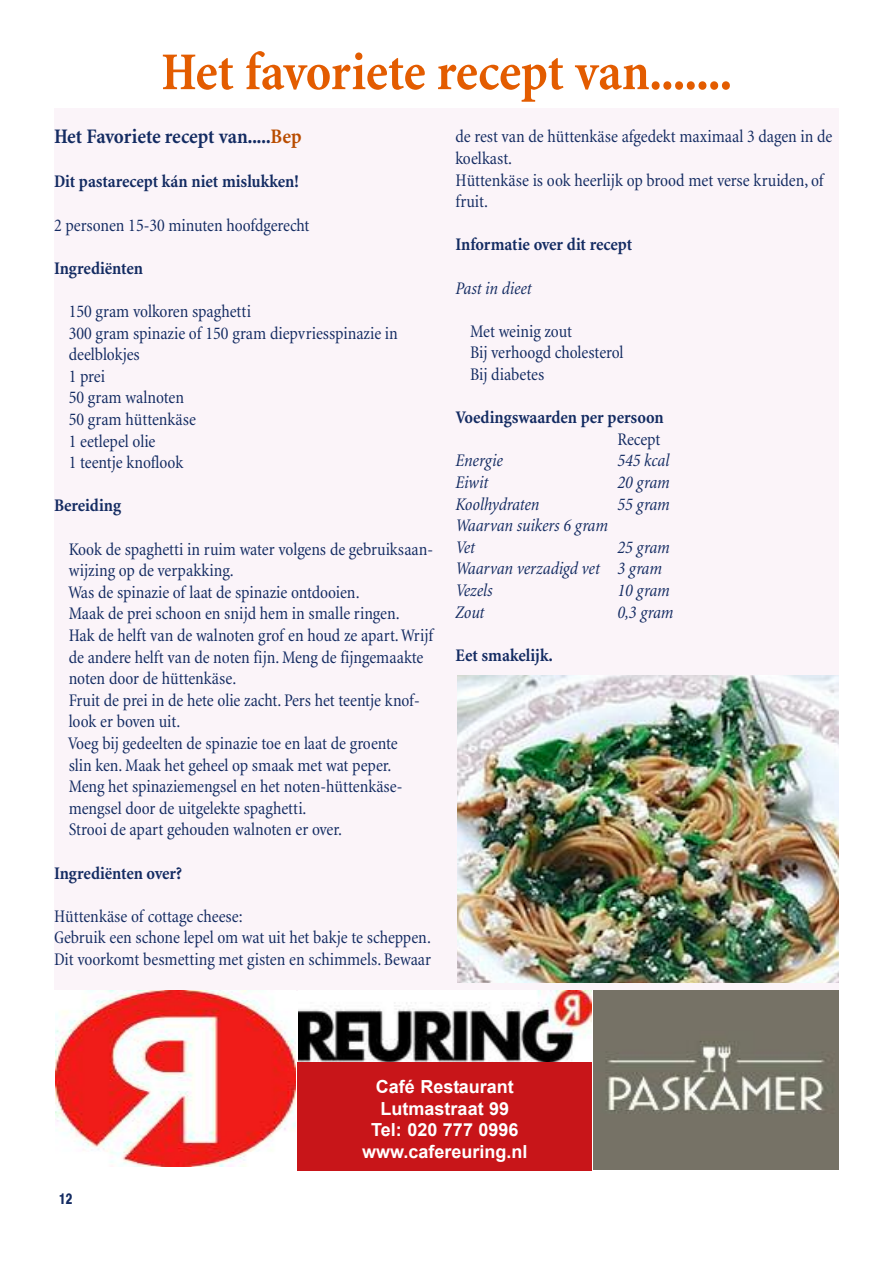
<style>
.page{position:relative;width:893px;height:1263px;background:#fff}
.page>*{position:absolute;margin:0;border:0;box-sizing:border-box;transform-origin:0 0}
.t1{font:700 condensed 54px "Minion";letter-spacing:-.005em;color:#e35c00}
.t2{font:700 condensed 21px "Minion";letter-spacing:-.005em;color:#132b62}
.t3{font:condensed 18px/21.6px "Minion";letter-spacing:-.005em;color:#132b62}
.t4{font:700 condensed 18px "Minion";letter-spacing:-.005em;color:#132b62}
.t5{font:italic condensed 18px/21.6px "Minion";letter-spacing:-.01em;color:#132b62}
.t6{font:700 18px/21.6px "Arial";color:#fff;text-align:center}
.t7{font:700 15px "Xerox Sans Serif Narrow FC";color:#132b62}
.s1{color:#b94c00}
</style>
<div class="page">
<div style="left:54px;top:108px;width:785px;height:882px;background:#fbf4f9"></div>
<img style="left:56px;top:990px;width:240px;height:177px">
<img style="left:593px;top:990px;width:246px;height:179px">
<img style="left:457px;top:675px;width:382px;height:307px">
<img style="left:299px;top:990px;width:292px;height:72px">
<div style="left:298px;top:1062px;width:294px;height:108px;background:#c81519"></div>
<h1 class="t1" style="left:161px;top:52px;width:572px">Het favoriete recept van.......</h1>
<p class="t2" style="left:54px;top:128px;width:249px">Het Favoriete recept van.....<span class="s1">Bep</span></p>
<p class="t4" style="left:54px;top:175px;width:246px">Dit pastarecept kán niet mislukken!</p>
<p class="t3" style="left:54px;top:216px;width:257px">2 personen 15-30 minuten hoofdgerecht</p>
<p class="t4" style="left:54px;top:261px;width:90px">Ingrediënten</p>
<p class="t3" style="left:69px;top:302px;width:331px">150 gram volkoren spaghetti<br>300 gram spinazie of 150 gram diepvriesspinazie in deelblokjes<br>1 prei<br>50 gram walnoten<br>50 gram hüttenkäse<br>1 eetlepel olie<br>1 teentje knoflook</p>
<p class="t4" style="left:54px;top:499px;width:69px">Bereiding</p>
<p class="t3" style="left:68px;top:540px;width:367px">Kook de spaghetti in ruim water volgens de gebruiksaan&shy;wijzing op de verpakking.<br>Was de spinazie of laat de spinazie ontdooien.<br>Maak de prei schoon en snijd hem in smalle ringen.<br>Hak de helft van de walnoten grof en houd ze apart.Wrijf de andere helft van de noten fijn.Meng de fijngemaakte noten door de hüttenkäse.<br>Fruit de prei in de hete olie zacht. Pers het teentje knof&shy;look er boven uit.<br>Voeg bij gedeelten de spinazie toe en laat de groente<br>slin ken.Maak het geheel op smaak met wat peper.<br>Meng het spinaziemengsel en het noten-hüttenkäse&shy;mengsel door de uitgelekte spaghetti.<br>Strooi de apart gehouden walnoten er over.</p>
<p class="t4" style="left:54px;top:866px;width:129px">Ingrediënten over?</p>
<p class="t3" style="left:54px;top:907px;width:379px">Hüttenkäse of cottage cheese:<br>Gebruik een schone lepel om wat uit het bakje te scheppen.<br>Dit voorkomt besmetting met gisten en schimmels. Bewaar</p>
<p class="t3" style="left:455px;top:127px;width:378px">de rest van de hüttenkäse afgedekt maximaal 3 dagen in de koelkast.<br>Hüttenkäse is ook heerlijk op brood met verse kruiden, of fruit.</p>
<p class="t4" style="left:455px;top:238px;width:178px">Informatie over dit recept</p>
<p class="t5" style="left:455px;top:279px;width:78px">Past in dieet</p>
<p class="t3" style="left:470px;top:322px;width:155px">Met weinig zout<br>Bij verhoogd cholesterol<br>Bij diabetes</p>
<p class="t4" style="left:455px;top:411px;width:210px">Voedingswaarden per persoon</p>
<p class="t3" style="left:617px;top:430px;width:45px">Recept</p>
<p class="t5" style="left:455px;top:451px;width:49px">Energie</p>
<p class="t5" style="left:617px;top:451px;width:53px">545 kcal</p>
<p class="t5" style="left:455px;top:473px;width:34px">Eiwit</p>
<p class="t5" style="left:617px;top:473px;width:54px">20 gram</p>
<p class="t5" style="left:455px;top:495px;width:85px">Koolhydraten</p>
<p class="t5" style="left:617px;top:495px;width:54px">55 gram</p>
<p class="t5" style="left:455px;top:516px;width:154px">Waarvan suikers 6 gram<br>Vet</p>
<p class="t5" style="left:455px;top:538px;width:216px;text-indent:162px">25 gram<br>Waarvan verzadigd vet 3 gram<br>Vezels</p>
<p class="t5" style="left:617px;top:581px;width:54px">10 gram</p>
<p class="t5" style="left:455px;top:603px;width:30px">Zout</p>
<p class="t5" style="left:617px;top:603px;width:57px">0,3 gram</p>
<p class="t4" style="left:455px;top:648px;width:99px">Eet smakelijk.</p>
<p class="t7" style="left:59px;top:1193px;width:15px">12</p>
<p class="t6" style="left:362px;top:1076px;width:167px">Café Restaurant<br>Lutmastraat 99<br>Tel: 020 777 0996 www.cafereuring.nl</p>
</div>
